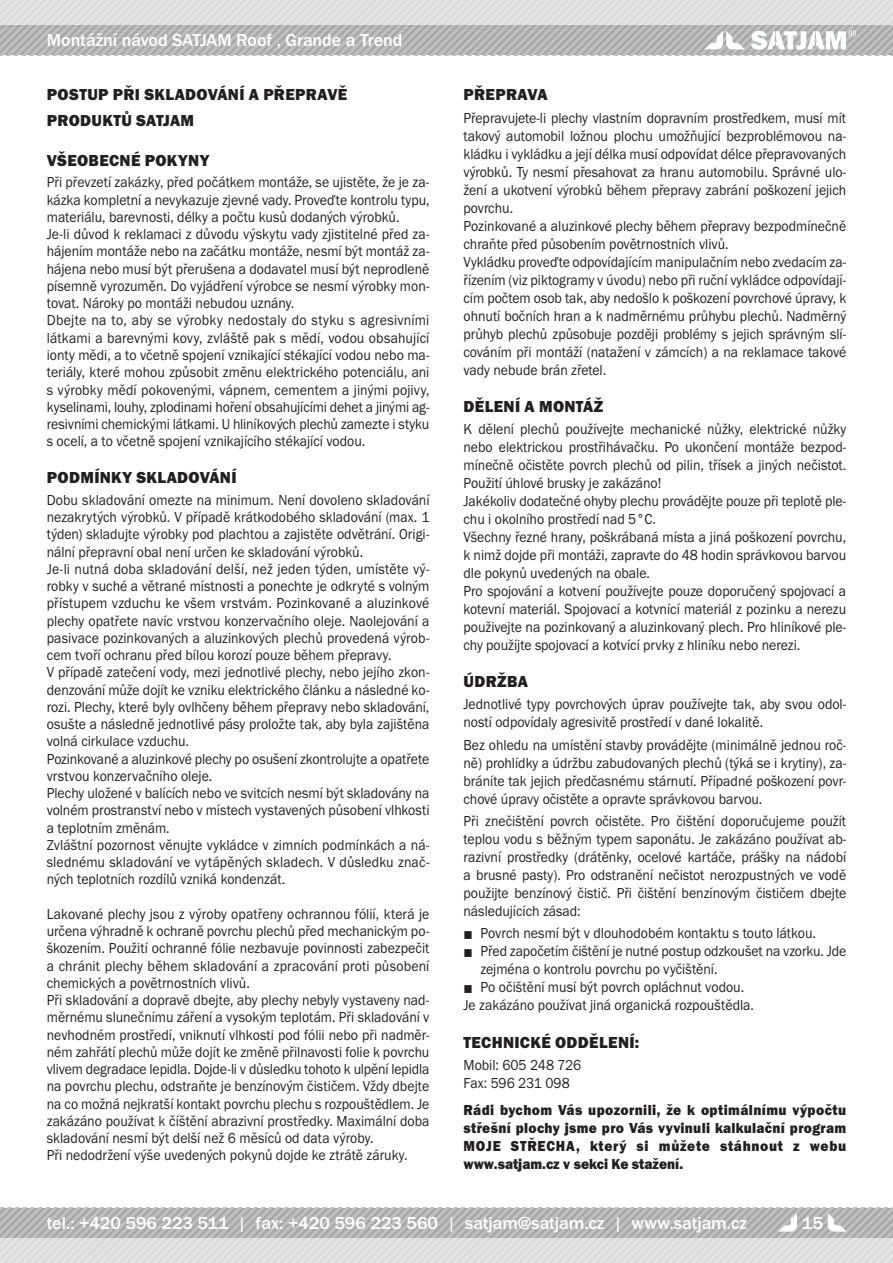
<style>
.page{position:relative;width:893px;height:1263px;background:#fff}
.page>*{position:absolute;margin:0;border:0;box-sizing:border-box;transform-origin:0 0}
.t1{font:500 18px "Franklin Got Itc TOT";color:#fff}
.t2{font:16.5px/25.8px "Franklin Got Itc TOT Hea";letter-spacing:.02em;color:#231f20}
.t3{font:15px/17.2px "Franklin Got Itc TOT Boo";color:#231f20;scale:.92 1}
.t4{font:15px/18px "Franklin Got Itc TOT Hea";letter-spacing:.04em;color:#231f20;text-align:justify;scale:.92 1}
.s1{font-family:"Franklin Got Itc TOT Boo";font-weight:400}
</style>
<div class="page">
<svg style="left:0;top:0;width:893px;height:55px;background:#c8cacb"></svg>
<svg style="left:0;top:1208px;width:893px;height:55px;background:#c6c8c9"></svg>
<p class="t1" style="left:47px;top:30px;width:357px">Montážní návod SATJAM Roof , Grande a Trend</p>
<p class="t2" style="left:47px;top:83px;width:302px">POSTUP PŘI SKLADOVÁNÍ A PŘEPRAVĚ<br>PRODUKTŮ SATJAM</p>
<p class="t2" style="left:47px;top:149px;width:164px">VŠEOBECNÉ POKYNY</p>
<p class="t3" style="left:47px;top:175px;width:418px">Při převzetí zakázky, před počátkem montáže, se ujistěte, že je za&shy;kázka kompletní a nevykazuje zjevné vady. Proveďte kontrolu typu, materiálu, barevnosti, délky a počtu kusů dodaných výrobků.<br>Je-li důvod k reklamaci z důvodu výskytu vady zjistitelné před za&shy;hájením montáže nebo na začátku montáže, nesmí být montáž za&shy;hájena nebo musí být přerušena a dodavatel musí být neprodleně písemně vyrozuměn. Do vyjádření výrobce se nesmí výrobky mon&shy;tovat. Nároky po montáži nebudou uznány.<br>Dbejte na to, aby se výrobky nedostaly do styku s agresivními látkami a barevnými kovy, zvláště pak s mědí, vodou obsahující ionty mědi, a to včetně spojení vznikající stékající vodou nebo ma&shy;teriály, které mohou způsobit změnu elektrického potenciálu, ani s výrobky mědí pokovenými, vápnem, cementem a jinými pojivy, kyselinami, louhy, zplodinami hoření obsahujícími dehet a jinými ag&shy;resivními chemickými látkami. U hliníkových plechů zamezte i styku s ocelí, a to včetně spojení vznikajícího stékající vodou.</p>
<p class="t2" style="left:47px;top:466px;width:191px">PODMÍNKY SKLADOVÁNÍ</p>
<p class="t3" style="left:47px;top:492px;width:418px">Dobu skladování omezte na minimum. Není dovoleno skladování nezakrytých výrobků. V případě krátkodobého skladování (max. 1 týden) skladujte výrobky pod plachtou a zajistěte odvětrání. Origi&shy;nální přepravní obal není určen ke skladování výrobků.<br>Je-li nutná doba skladování delší, než jeden týden, umístěte vý&shy;robky v suché a větrané místnosti a ponechte je odkryté s volným přístupem vzduchu ke všem vrstvám. Pozinkované a aluzinkové plechy opatřete navíc vrstvou konzervačního oleje. Naolejování a pasivace pozinkovaných a aluzinkových plechů provedená výrob&shy;cem tvoří ochranu před bílou korozí pouze během přepravy.<br>V případě zatečení vody, mezi jednotlivé plechy, nebo jejího zkon&shy;denzování může dojít ke vzniku elektrického článku a následné ko&shy;rozi. Plechy, které byly ovlhčeny během přepravy nebo skladování, osušte a následně jednotlivé pásy proložte tak, aby byla zajištěna volná cirkulace vzduchu.<br>Pozinkované a aluzinkové plechy po osušení zkontrolujte a opatřete vrstvou konzervačního oleje.<br>Plechy uložené v balících nebo ve svitcích nesmí být skladovány na volném prostranství nebo v místech vystavených působení vlhkosti a teplotním změnám.<br>Zvláštní pozornost věnujte vykládce v zimních podmínkách a ná&shy;slednému skladování ve vytápěných skladech. V důsledku znač&shy;ných teplotních rozdílů vzniká kondenzát.</p>
<p class="t3" style="left:47px;top:906px;width:418px">Lakované plechy jsou z výroby opatřeny ochrannou fólií, která je určena výhradně k ochraně povrchu plechů před mechanickým po&shy;škozením. Použití ochranné fólie nezbavuje povinnosti zabezpečit a chránit plechy během skladování a zpracování proti působení chemických a povětrnostních vlivů.<br>Při skladování a dopravě dbejte, aby plechy nebyly vystaveny nad&shy;měrnému slunečnímu záření a vysokým teplotám. Při skladování v nevhodném prostředí, vniknutí vlhkosti pod fólii nebo při nadměr&shy;ném zahřátí plechů může dojít ke změně přilnavosti folie k povrchu vlivem degradace lepidla. Dojde-li v důsledku tohoto k ulpění lepidla na povrchu plechu, odstraňte je benzínovým čističem. Vždy dbejte na co možná nejkratší kontakt povrchu plechu s rozpouštědlem. Je zakázáno používat k číštění abrazivní prostředky. Maximální doba skladování nesmí být delší než 6 měsíců od data výroby.<br>Při nedodržení výše uvedených pokynů dojde ke ztrátě záruky.</p>
<p class="t2" style="left:464px;top:83px;width:85px">PŘEPRAVA</p>
<p class="t3" style="left:463px;top:110px;width:417px;line-height:18px">Přepravujete-li plechy vlastním dopravním prostředkem, musí mít takový automobil ložnou plochu umožňující bezproblémovou na&shy;kládku i vykládku a její délka musí odpovídat délce přepravovaných výrobků. Ty nesmí přesahovat za hranu automobilu. Správné ulo&shy;žení a ukotvení výrobků během přepravy zabrání poškození jejich povrchu.<br>Pozinkované a aluzinkové plechy během přepravy bezpodmínečně chraňte před působením povětrnostních vlivů.<br>Vykládku proveďte odpovídajícím manipulačním nebo zvedacím za&shy;řízením (viz piktogramy v úvodu) nebo při ruční vykládce odpovídají&shy;cím počtem osob tak, aby nedošlo k poškození povrchové úpravy, k ohnutí bočních hran a k nadměrnému průhybu plechů. Nadměrný průhyb plechů způsobuje později problémy s jejich správným slí&shy;cováním při montáží (natažení v zámcích) a na reklamace takové vady nebude brán zřetel.</p>
<p class="t2" style="left:464px;top:395px;width:141px">DĚLENÍ A MONTÁŽ</p>
<p class="t3" style="left:463px;top:421px;width:418px;line-height:18px">K dělení plechů používejte mechanické nůžky, elektrické nůžky nebo elektrickou prostřihávačku. Po ukončení montáže bezpod&shy;mínečně očistěte povrch plechů od pilin, třísek a jiných nečistot.<br>Použití úhlové brusky je zakázáno!<br>Jakékoliv dodatečné ohyby plechu provádějte pouze při teplotě ple&shy;chu i okolního prostředí nad 5°C.<br>Všechny řezné hrany, poškrábaná místa a jiná poškození povrchu, k nimž dojde při montáži, zapravte do 48 hodin správkovou barvou dle pokynů uvedených na obale.<br>Pro spojování a kotvení používejte pouze doporučený spojovací a kotevní materiál. Spojovací a kotvnící materiál z pozinku a nerezu použivejte na pozinkovaný a aluzinkovaný plech. Pro hliníkové ple&shy;chy použíjte spojovací a kotvící prvky z hliníku nebo nerezi.</p>
<p class="t2" style="left:464px;top:670px;width:66px">ÚDRŽBA</p>
<p class="t3" style="left:463px;top:696px;width:417px;line-height:18px">Jednotlivé typy povrchových úprav používejte tak, aby svou odol&shy;ností odpovídaly agresivitě prostředí v dané lokalitě.</p>
<p class="t3" style="left:463px;top:737px;width:418px;line-height:18px;text-align:justify">Bez ohledu na umístění stavby provádějte (minimálně jednou roč&shy;ně) prohlídky a údržbu zabudovaných plechů (týká se i krytiny), za&shy;bráníte tak jejich předčasnému stárnutí. Případné poškození povr&shy;chové úpravy očistěte a opravte správkovou barvou.</p>
<p class="t3" style="left:463px;top:813px;width:417px;line-height:18px;text-align:justify">Při znečištění povrch očistěte. Pro čištění doporučujeme použít teplou vodu s běžným typem saponátu. Je zakázáno používat ab&shy;razivní prostředky (drátěnky, ocelové kartáče, prášky na nádobí a brusné pasty). Pro odstranění nečistot nerozpustných ve vodě použijte benzínový čistič. Při čištění benzínovým čističem dbejte následujících zásad:</p>
<p class="t3" style="left:463px;top:926px;width:385px">■ Povrch nesmí být v dlouhodobém kontaktu s touto látkou.</p>
<p class="t3" style="left:480px;top:943px;width:399px;line-height:18px;text-indent:-17px">■ Před započetím čištění je nutné postup odzkoušet na vzorku. Jde zejména o kontrolu povrchu po vyčištění.</p>
<p class="t3" style="left:463px;top:979px;width:317px;line-height:18px">■ Po očištění musí být povrch opláchnut vodou.<br>Je zakázáno používat jiná organická rozpouštědla.</p>
<p class="t2" style="left:464px;top:1031px;width:177px">TECHNICKÉ ODDĚLENÍ:</p>
<p class="t3" style="left:463px;top:1057px;width:130px;line-height:18px">Mobil: 605 248 726<br>Fax: 596 231 098</p>
<p class="t4" style="left:463px;top:1102px;width:417px">Rádi bychom Vás upozornili, že k optimálnímu výpočtu střešní plochy jsme pro Vás vyvinuli kalkulační program MOJE STŘECHA, který si můžete stáhnout z webu www.satjam.cz v sekci Ke stažení.</p>
<p class="t1" style="left:47px;top:1212px;width:702px">tel.: +420 596 223 511 <span class="s1">|</span> fax: +420 596 223 560 <span class="s1">|</span> satjam@satjam.cz <span class="s1">|</span> www.satjam.cz</p>
<p class="t1" style="left:802px;top:1212px;width:23px">15</p>
</div>
